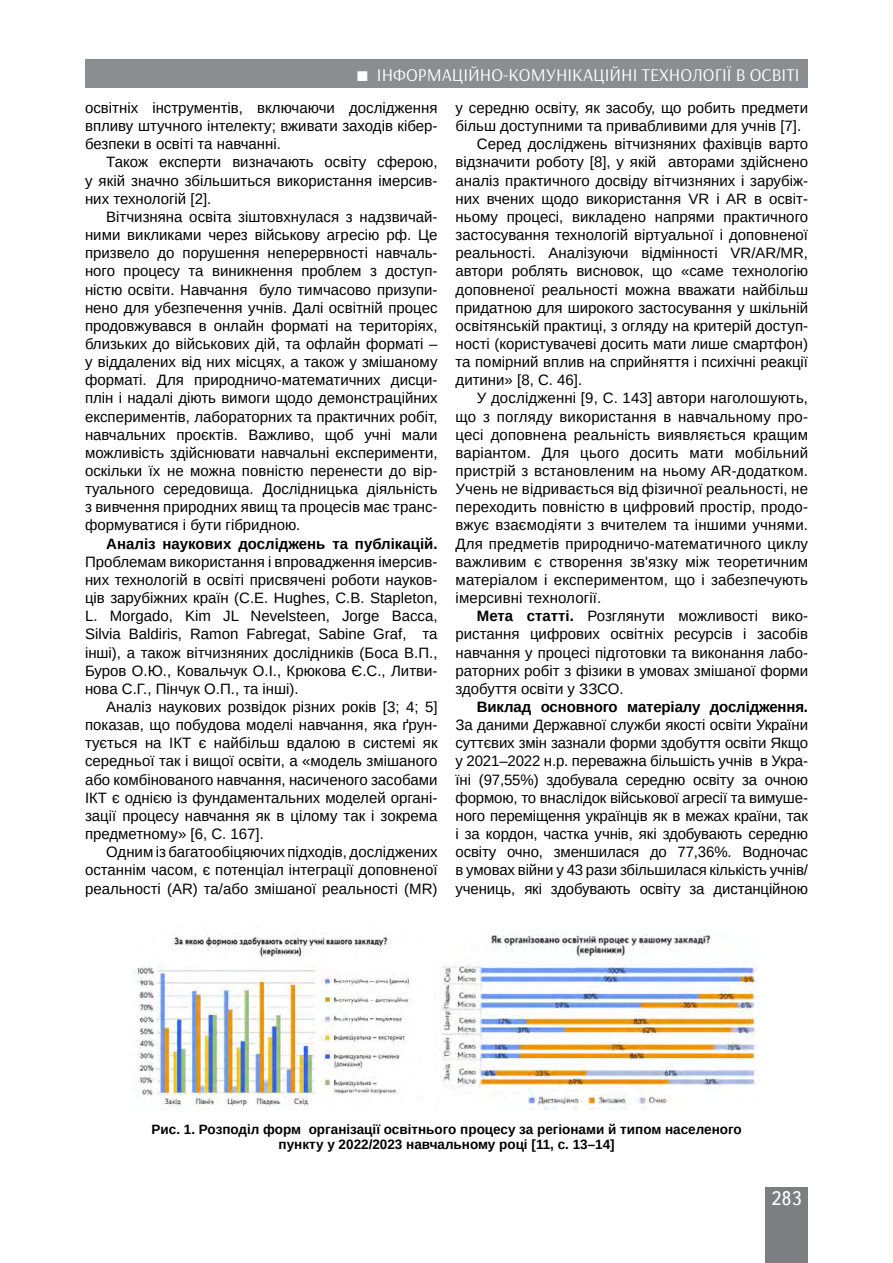
<style>
.page{position:relative;width:893px;height:1263px;background:#fff}
.page>*{position:absolute;margin:0;border:0;box-sizing:border-box;transform-origin:0 0}
.t1{font:19.5px "Ukrainian Text";color:#fff}
.t2{font:18px "Arsenal";color:#fff}
.t3{font:15px/18.1px "Arimo";color:#000;text-align:justify}
.t4{font:700 15px "Arimo";letter-spacing:-.01em;color:#000}
.t5{font:700 13.5px/15px "Arimo";color:#000;text-align:center}
.s1{font-weight:700}
</style>
<div class="page">
<div style="left:765px;top:1187px;width:43px;height:76px;background:#7d7e81"></div>
<div style="left:85px;top:60px;width:723px;height:28px;background:#8b8e90"></div>
<img style="left:135px;top:936px;width:277px;height:173px">
<img style="left:441px;top:929px;width:319px;height:180px">
<p class="t2" style="left:377px;top:64px;width:421px">Інформаці йно-комуні каці йні технології в освіті</p>
<p class="t3" style="left:85px;top:99px;width:354px">освітніх інструментів, включаючи дослідження впливу штучного інтелекту; вживати заходів кібер&shy;безпеки в освіті та навчанні.</p>
<p class="t3" style="left:85px;top:153px;width:354px;text-indent:21px">Також експерти визначають освіту сферою, у якій значно збільшиться використання імерсив&shy;них технологій [2].</p>
<p class="t3" style="left:85px;top:208px;width:354px;text-indent:21px">Вітчизняна освіта зіштовхнулася з надзвичай&shy;ними викликами через військову агресію рф. Це призвело до порушення неперервності навчаль&shy;ного процесу та виникнення проблем з доступ&shy;ністю освіти. Навчання було тимчасово призупи&shy;нено для убезпечення учнів. Далі освітній процес продовжувався в онлайн форматі на територіях, близьких до військових дій, та офлайн форматі – у віддалених від них місцях, а також у змішаному форматі. Для природничо-математичних дисци&shy;плін і надалі діють вимоги щодо демонстраційних експериментів, лабораторних та практичних робіт, навчальних проєктів. Важливо, щоб учні мали можливість здійснювати навчальні експерименти, оскільки їх не можна повністю перенести до вір&shy;туального середовища. Дослідницька діяльність з вивчення природних явищ та процесів має транс&shy;формуватися і бути гібридною.</p>
<p class="t4" style="left:106px;top:533px;width:333px">Аналіз наукових досліджень та публікацій.</p>
<p class="t3" style="left:85px;top:553px;width:354px">Проблемам використання і впровадження імерсив&shy;них технологій в освіті присвячені роботи науков&shy;ців зарубіжних країн (C.E. Hughes, C.B. Stapleton, L. Morgado, Kim JL Nevelsteen, Jorge Bacca, Silvia Baldiris, Ramon Fabregat, Sabine Graf, та інші), а також вітчизняних дослідників (Боса В.П., Буров О.Ю., Ковальчук О.І ., Крюкова Є.С., Литви&shy;нова С.Г., Пінчук О.П., та інші).</p>
<p class="t3" style="left:85px;top:698px;width:354px;text-indent:21px">Аналіз наукових розвідок різних років [3; 4; 5] показав, що побудова моделі навчання, яка ґрун&shy;тується на ІКТ</p>
<p class="t2" style="left:440px;top:64px;width:361px">Загальна педагогіка та історія педагогіки</p>
<p class="t3" style="left:456px;top:99px;width:354px">у середню освіту, як засобу, що робить предмети</p>
<p class="t3" style="left:456px;top:117px;width:347px">більш доступними та привабливими для учнів [7].</p>
<p class="t3" style="left:477px;top:135px;width:333px">Серед досліджень вітчизняних фахівців варто</p>
<p class="t3" style="left:456px;top:153px;width:354px">відзначити роботу [8], у якій авторами здійснено</p>
<p class="t3" style="left:456px;top:171px;width:354px">аналіз практичного досвіду вітчизняних і зарубіж-</p>
<p class="t3" style="left:456px;top:190px;width:354px">них вчених щодо використання VR і AR в освіт-</p>
<p class="t3" style="left:456px;top:208px;width:354px">ньому процесі, викладено напрями практичного</p>
<p class="t3" style="left:456px;top:226px;width:354px">застосування технологій віртуальної і доповненої</p>
<p class="t3" style="left:456px;top:244px;width:354px">реальності. Аналізуючи відмінності VR/AR/MR,</p>
<p class="t3" style="left:456px;top:262px;width:354px">автори роблять висновок, що «саме технологію</p>
<p class="t3" style="left:456px;top:280px;width:354px">доповненої реальності можна вважати найбільш</p>
<p class="t3" style="left:456px;top:298px;width:354px">придатною для широкого застосування у шкільній</p>
<p class="t3" style="left:456px;top:317px;width:354px">освітянській практиці, з огляду на критерій доступ-</p>
<p class="t3" style="left:456px;top:335px;width:354px">ності (користувачеві досить мати лише смартфон)</p>
<p class="t3" style="left:456px;top:353px;width:354px">та помірний вплив на сприйняття і психічні реакції</p>
<p class="t3" style="left:456px;top:371px;width:128px">дитини» [8, С. 46].</p>
<p class="t3" style="left:477px;top:389px;width:333px">У дослідженні [9, С. 143] автори наголошують,</p>
<p class="t3" style="left:456px;top:407px;width:354px">що з погляду використання в навчальному про-</p>
<p class="t3" style="left:456px;top:426px;width:354px">цесі доповнена реальність виявляється кращим</p>
<p class="t3" style="left:456px;top:444px;width:354px">варіантом. Для цього досить мати мобільний</p>
<p class="t3" style="left:456px;top:462px;width:354px">пристрій з встановленим на ньому AR-додатком.</p>
<p class="t3" style="left:456px;top:480px;width:354px">Учень не відривається від фізичної реальності, не</p>
<p class="t3" style="left:456px;top:498px;width:354px">переходить повністю в цифровий простір, продо-</p>
<p class="t3" style="left:456px;top:516px;width:354px">вжує взаємодіяти з вчителем та іншими учнями.</p>
<p class="t3" style="left:456px;top:534px;width:354px">Для предметів природничо-математичного циклу</p>
<p class="t3" style="left:456px;top:553px;width:354px">важливим є створення зв'язку між теоретичним</p>
<p class="t3" style="left:456px;top:571px;width:354px">матеріалом і експериментом, що і забезпечують</p>
<p class="t3" style="left:456px;top:589px;width:147px">імерсивні технології.</p>
<p class="t3" style="left:477px;top:607px;width:333px"><span class="s1">Мета статті.</span> Розглянути можливості вико-</p>
<p class="t3" style="left:456px;top:625px;width:354px">ристання цифрових освітніх ресурсів і засобів</p>
<p class="t3" style="left:456px;top:643px;width:354px">навчання у процесі підготовки та виконання лабо-</p>
<p class="t3" style="left:456px;top:661px;width:354px">раторних робіт з фізики в умовах змішаної форми</p>
<p class="t3" style="left:456px;top:680px;width:169px">здобуття освіти у ЗЗСО .</p>
<p class="t4" style="left:477px;top:696px;width:333px">Виклад основного матеріалу дослідження.</p>
<p class="t3" style="left:456px;top:716px;width:354px">За даними Державної служби якості освіти України суттєвих змін зазнали форми здобуття освіти Якщо у 2021–2022 н.р. переважна більшість учнів в Укра&shy;їні (97,55%) здобувала середню освіту за очною формою, то внаслідок військової агресії та вимуше&shy;ного переміщення українців як в межах країни, так і за кордон, частка учнів, які здобувають середню освіту очно, зменшилася до 77,36%. Водночас в умовах війни у 43 рази збільшилася кількість учнів/ учениць, які здобувають освіту за дистанційною</p>
<p class="t3" style="left:85px;top:734px;width:354px;text-indent:114px">є найбільш вдалою в системі як середньої так і вищої освіти, а «модель змішаного або комбінованого навчання, насиченого засобами ІКТ</p>
<p class="t3" style="left:85px;top:789px;width:354px;text-indent:27px">є однією із фундаментальних моделей органі&shy;зації процесу навчання як в цілому так і зокрема предметному» [6, С. 167].</p>
<p class="t3" style="left:85px;top:843px;width:354px;text-indent:21px">Одним із багатообіцяючих підходів, досліджених останнім часом, є потенціал інтеграції доповненої реальності (AR) та/або змішаної реальності (MR)</p>
<p class="t5" style="left:152px;top:1122px;width:592px">Рис. 1. Розподіл форм організації освітнього процесу за регіонами й типом населеного пункту у 2022/2023 навчальному році [11, с. 13–14]</p>
<h1 class="t1" style="left:771px;top:1188px;width:32px">283</h1>
</div>
